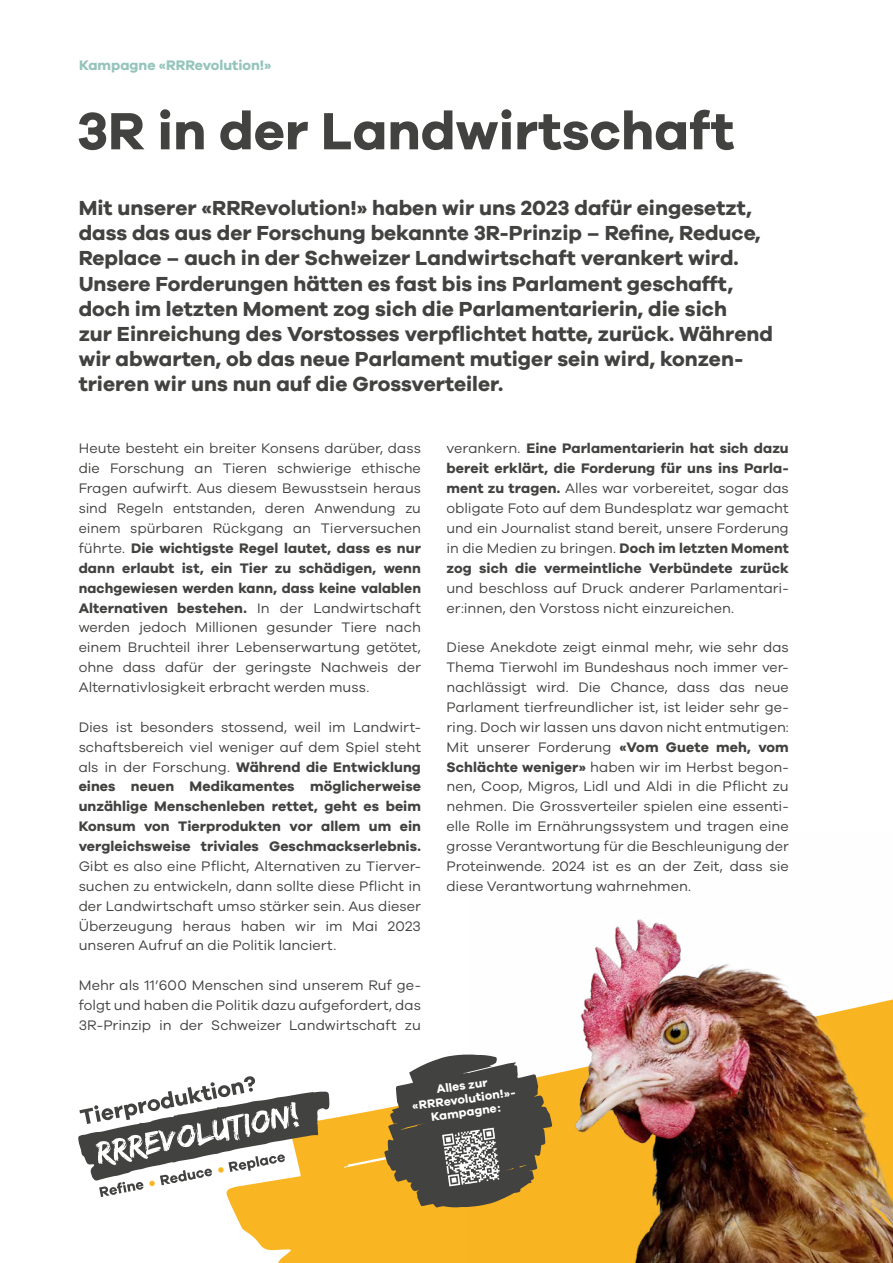
<style>
.page{position:relative;width:893px;height:1263px;background:#fff}
.page>*{position:absolute;margin:0;border:0;box-sizing:border-box;transform-origin:0 0}
.seitentitel{font:700 54px "Galano Grotesque";color:#424241}
.lead{font:700 21px/25.2px "Galano Grotesque";color:#424241}
.grundtext{font:14.25px/20px "Galano Grotesque";color:#424241;text-align:justify}
.seitentitel-2{font:700 14.25px "Galano Grotesque";color:#94c4bb}
.grundtext-2{font:700 12.15px/13.4px "Galano Grotesque";color:#fff;text-align:center}
.s1{font-weight:700}
</style>
<div class="page">
<svg style="left:227px;top:1097px;width:240px;height:166px;background:#fabe3f"></svg>
<img style="left:467px;top:919px;width:426px;height:344px">
<svg style="left:78px;top:1076px;width:251px;height:121px"></svg>
<svg style="left:384px;top:1054px;width:168px;height:153px;background:#786f5a"></svg>
<p class="seitentitel-2" style="left:79px;top:56px;width:194px">Kampagne «RRRevolution!»</p>
<p class="seitentitel" style="left:77px;top:98px;width:659px">3R in der Landwirtschaft</p>
<p class="lead" style="left:79px;top:195px;width:696px">Mit unserer «RRRevolution!» haben wir uns 2023 dafür eingesetzt, dass das aus der Forschung bekannte 3R-Prinzip – Refine, Reduce, Replace – auch in der Schweizer Landwirtschaft verankert wird.<br>Unsere Forderungen hätten es fast bis ins Parlament geschafft, doch im letzten Moment zog sich die Parlamentarierin, die sich<br>zur Einreichung des Vorstosses verpflichtet hatte, zurück. Während wir abwarten, ob das neue Parlament mutiger sein wird, konzen&shy;trieren wir uns nun auf die Grossverteiler.</p>
<p class="grundtext" style="left:79px;top:438px;width:344px">Heute besteht ein breiter Konsens darüber, dass die Forschung an Tieren schwierige ethische Fragen aufwirft. Aus diesem Bewusstsein heraus sind Regeln entstanden, deren Anwendung zu einem spürbaren Rückgang an Tierversuchen führte. <span class="s1">Die wichtigste Regel lautet, dass es nur dann erlaubt ist, ein Tier zu schädigen, wenn nachgewiesen werden kann, dass keine valablen Alternativen bestehen.</span> In der Landwirtschaft werden jedoch Millionen gesunder Tiere nach einem Bruchteil ihrer Lebenserwartung getötet, ohne dass dafür der geringste Nachweis der Alternativlosigkeit erbracht werden muss.</p>
<p class="grundtext" style="left:79px;top:716px;width:344px">Dies ist besonders stossend, weil im Landwirt&shy;schaftsbereich viel weniger auf dem Spiel steht als in der Forschung. <span class="s1">Während die Entwicklung eines neuen Medikamentes möglicherweise unzählige Menschenleben rettet, geht es beim Konsum von Tierprodukten vor allem um ein vergleichsweise triviales Geschmackserlebnis.<br></span>Gibt es also eine Pflicht, Alternativen zu Tierver&shy;suchen zu entwickeln, dann sollte diese Pflicht in der Landwirtschaft umso stärker sein. Aus dieser Überzeugung heraus haben wir im Mai 2023 unseren Aufruf an die Politik lanciert.</p>
<p class="grundtext" style="left:79px;top:975px;width:344px">Mehr als 11’600 Menschen sind unserem Ruf ge&shy;folgt und haben die Politik dazu aufgefordert, das 3R-Prinzip in der Schweizer Landwirtschaft zu</p>
<p class="grundtext" style="left:446px;top:438px;width:344px">verankern. <span class="s1">Eine Parlamentarierin hat sich dazu bereit erklärt, die Forderung für uns ins Parla&shy;ment zu tragen.</span> Alles war vorbereitet, sogar das obligate Foto auf dem Bundesplatz war gemacht und ein Journalist stand bereit, unsere Forderung in die Medien zu bringen. <span class="s1">Doch im letzten Moment zog sich die vermeintliche Verbündete zurück </span>und beschloss auf Druck anderer Parlamentari&shy;er:innen, den Vorstoss nicht einzureichen.</p>
<p class="grundtext" style="left:446px;top:637px;width:344px">Diese Anekdote zeigt einmal mehr, wie sehr das Thema Tierwohl im Bundeshaus noch immer ver&shy;nachlässigt wird. Die Chance, dass das neue Parlament tierfreundlicher ist, ist leider sehr ge&shy;ring. Doch wir lassen uns davon nicht entmutigen:<br>Mit unserer Forderung <span class="s1">«Vom Guete meh, vom Schlächte weniger»</span> haben wir im Herbst begon&shy;nen, Coop, Migros, Lidl und Aldi in die Pflicht zu nehmen. Die Grossverteiler spielen eine essenti&shy;elle Rolle im Ernährungssystem und tragen eine grosse Verantwortung für die Beschleunigung der Proteinwende. 2024 ist es an der Zeit, dass sie diese Verantwortung wahrnehmen.</p>
<p class="grundtext-2" style="left:409px;top:1086px;width:106px;rotate:-8deg">Alles zur «RRRevolution!»-<br>Kampagne:</p>
</div>
